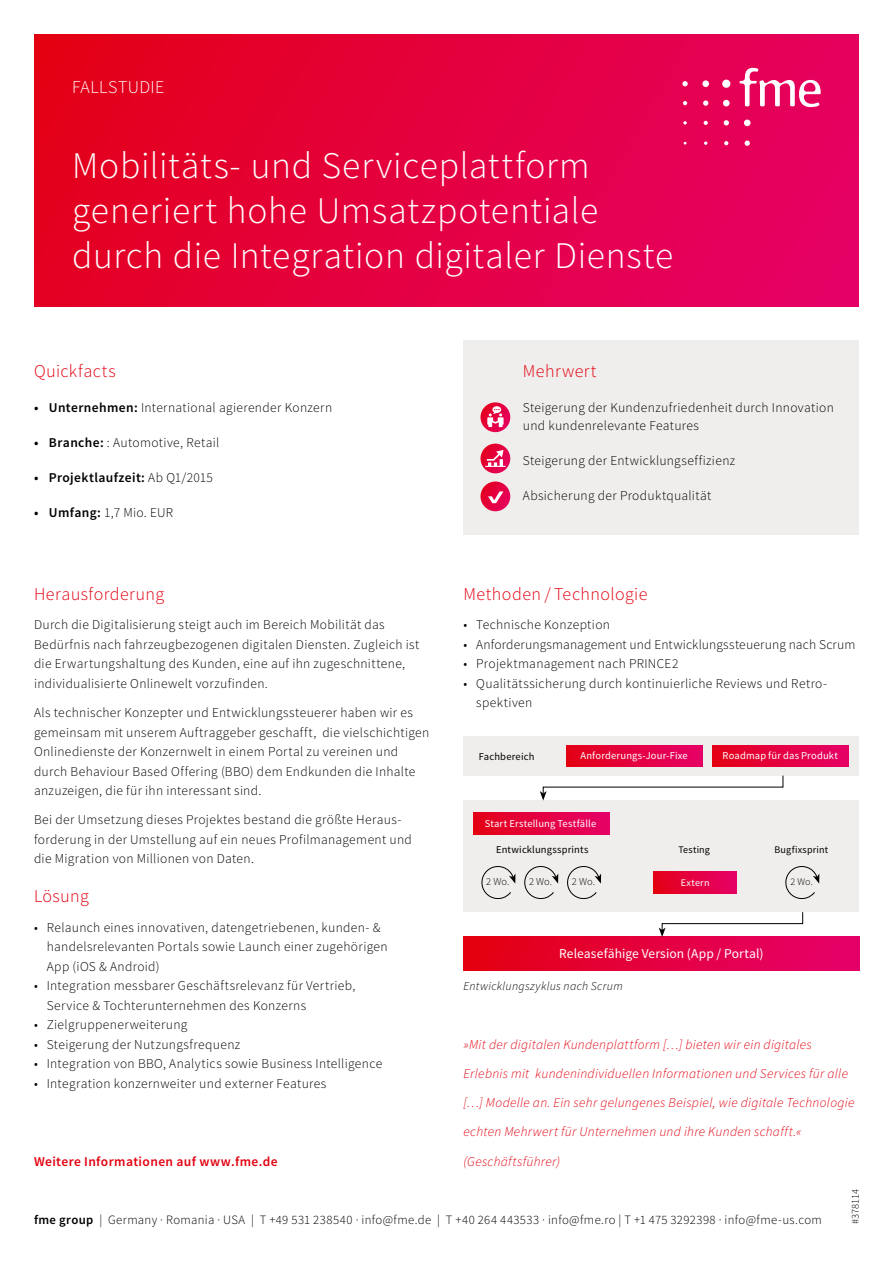
<style>
.page{position:relative;width:893px;height:1263px;background:#fff}
.page>*{position:absolute;margin:0;border:0;box-sizing:border-box;transform-origin:0 0}
.t1{font:300 37.5px/45px "Source Sans Pro";letter-spacing:.02em;color:#fff}
.t2{font:300 18px "Source Sans Pro";letter-spacing:.025em;color:#e3000f}
.t3{font:300 18px "Source Sans Pro";letter-spacing:.025em;color:#fff}
.t4{font:300 13.5px/19.5px "Source Sans Pro";letter-spacing:.025em;color:#000}
.t5{font:italic 300 13.5px/29.2px "Source Sans Pro";letter-spacing:.02em;color:#e3000f}
.t6{font:600 13.5px "Source Sans Pro";letter-spacing:.03em;color:#e3000f}
.t7{font:13.5px "Source Sans Pro";letter-spacing:.01em;color:#fff}
.t8{font:600 13.5px "Source Sans Pro";letter-spacing:.025em;color:#000}
.t9{font:300 12.75px "Source Sans Pro";letter-spacing:.025em;color:#000}
.t10{font:italic 300 12px "Source Sans Pro";letter-spacing:.025em;color:#000}
.t11{font:10.5px "Source Sans Pro";letter-spacing:.015em;color:#fff}
.t12{font:10.5px "Source Sans Pro";letter-spacing:.015em;color:#000}
.t13{font:300 10.5px "Source Sans Pro";color:#000}
.t14{font:10.05px "Source Sans Pro";letter-spacing:.02em;color:#000}
.t15{font:10.05px "Source Sans Pro";letter-spacing:.03em;color:#fff}
.t16{font:300 10.05px "Source Sans Pro";color:#000}
.s1{font-weight:600}
.s2{font-weight:300}
</style>
<div class="page">
<div style="left:34px;top:34px;width:825px;height:272px;background:linear-gradient(to right,#e3001b,#e50065)"></div>
<svg style="left:739px;top:68px;width:82px;height:39px"></svg>
<div style="left:722px;top:80px;width:8px;height:8px;background:#fff;border-radius:50%"></div>
<div style="left:702px;top:80px;width:7px;height:7px;background:#fff;border-radius:50%"></div>
<div style="left:723px;top:100px;width:7px;height:6px;background:#fff;border-radius:50%"></div>
<svg style="left:744px;top:120px;width:6px;height:6px"></svg>
<svg style="left:682px;top:81px;width:6px;height:5px"></svg>
<svg style="left:703px;top:100px;width:5px;height:6px"></svg>
<svg style="left:724px;top:120px;width:5px;height:5px"></svg>
<svg style="left:745px;top:141px;width:5px;height:5px"></svg>
<svg style="left:683px;top:101px;width:4px;height:4px"></svg>
<svg style="left:704px;top:121px;width:4px;height:4px"></svg>
<svg style="left:724px;top:141px;width:4px;height:4px"></svg>
<svg style="left:704px;top:141px;width:3px;height:4px"></svg>
<svg style="left:683px;top:121px;width:4px;height:4px"></svg>
<div style="left:463px;top:340px;width:396px;height:194px;background:#f0eeec"></div>
<svg style="left:480px;top:402px;width:30px;height:30px"></svg>
<svg style="left:487px;top:406px;width:17px;height:21px"></svg>
<svg style="left:480px;top:481px;width:30px;height:30px"></svg>
<svg style="left:488px;top:491px;width:15px;height:12px"></svg>
<svg style="left:480px;top:444px;width:30px;height:29px"></svg>
<svg style="left:485px;top:450px;width:21px;height:17px"></svg>
<div style="left:463px;top:800px;width:396px;height:112px;background:#f0eeec"></div>
<div style="left:463px;top:737px;width:396px;height:39px;background:#f0eeec"></div>
<div style="left:566px;top:745px;width:136px;height:22px;background:linear-gradient(to right,#e30016,#e50068)"></div>
<div style="left:712px;top:745px;width:136px;height:22px;background:linear-gradient(to right,#e30016,#e50068)"></div>
<div style="left:654px;top:872px;width:83px;height:21px;background:linear-gradient(to right,#e30017,#e50069)"></div>
<svg style="left:785px;top:866px;width:34px;height:34px"></svg>
<svg style="left:481px;top:866px;width:34px;height:34px"></svg>
<svg style="left:524px;top:866px;width:34px;height:34px"></svg>
<svg style="left:567px;top:866px;width:34px;height:33px"></svg>
<div style="left:473px;top:813px;width:136px;height:21px;background:linear-gradient(to right,#e30016,#e50068)"></div>
<div style="left:464px;top:937px;width:395px;height:34px;background:linear-gradient(to right,#e30011,#e5006d)"></div>
<svg style="left:540px;top:775px;width:244px;height:25px"></svg>
<svg style="left:659px;top:912px;width:144px;height:25px"></svg>
<h2 class="t3" style="left:72px;top:76px;width:93px">FALLSTUDIE</h2>
<h1 class="t1" style="left:72px;top:143px;width:603px">Mobilitäts- und Serviceplattform generiert hohe Umsatzpotentiale durch die Integration digitaler Dienste</h1>
<h2 class="t2" style="left:34px;top:360px;width:83px">Quickfacts</h2>
<p class="t4" style="left:34px;top:398px;width:300px"><span class="s1">• Unternehmen:</span> International agierender Konzern</p>
<p class="t4" style="left:34px;top:433px;width:187px"><span class="s1">• Branche:</span> : Automotive, Retail</p>
<p class="t8" style="left:34px;top:469px;width:181px">• Projektlaufzeit: <span class="s2">Ab Q1/2015</span></p>
<p class="t4" style="left:34px;top:503px;width:141px"><span class="s1">• Umfang:</span> 1,7 Mio. EUR</p>
<h2 class="t2" style="left:34px;top:583px;width:132px">Herausforderung</h2>
<p class="t4" style="left:34px;top:615px;width:387px">Durch die Digitalisierung steigt auch im Bereich Mobilität das Bedürfnis nach fahrzeugbezogenen digitalen Diensten. Zugleich ist die Erwartungshaltung des Kunden, eine auf ihn zugeschnittene, individualisierte Onlinewelt vorzufinden.</p>
<p class="t4" style="left:34px;top:703px;width:397px">Als technischer Konzepter und Entwicklungssteuerer haben wir es gemeinsam mit unserem Auftraggeber geschafft, die vielschichtigen Onlinedienste der Konzernwelt in einem Portal zu vereinen und durch Behaviour Based Offering (BBO) dem Endkunden die Inhalte anzuzeigen, die für ihn interessant sind.</p>
<p class="t4" style="left:34px;top:810px;width:379px">Bei der Umsetzung dieses Projektes bestand die größte Heraus&shy;forderung in der Umstellung auf ein neues Profilmanagement und die Migration von Millionen von Daten.</p>
<h2 class="t2" style="left:34px;top:885px;width:56px">Lösung</h2>
<p class="t4" style="left:47px;top:917px;width:342px;text-indent:-13px">• Relaunch eines innovativen, datengetriebenen, kunden- &amp; handelsrelevanten Portals sowie Launch einer zugehörigen<br>App (iOS &amp; Android)</p>
<p class="t4" style="left:47px;top:976px;width:310px;text-indent:-13px">• Integration messbarer Geschäftsrelevanz für Vertrieb,<br>Service &amp; Tochterunternehmen des Konzerns</p>
<p class="t4" style="left:34px;top:1015px;width:155px">• Zielgruppenerweiterung</p>
<p class="t4" style="left:34px;top:1034px;width:208px">• Steigerung der Nutzungsfrequenz</p>
<p class="t4" style="left:34px;top:1054px;width:350px">• Integration von BBO, Analytics sowie Business Intelligence</p>
<p class="t4" style="left:34px;top:1073px;width:294px">• Integration konzernweiter und externer Features</p>
<p class="t6" style="left:34px;top:1152px;width:245px">Weitere Informationen auf www.fme.de</p>
<h2 class="t2" style="left:523px;top:360px;width:75px">Mehrwert</h2>
<p class="t4" style="left:523px;top:399px;width:313px;line-height:18px">Steigerung der Kundenzufriedenheit durch Innovation und kundenrelevante Features</p>
<p class="t4" style="left:523px;top:451px;width:214px">Steigerung der Entwicklungseffizienz</p>
<p class="t4" style="left:523px;top:486px;width:190px">Absicherung der Produktqualität</p>
<h2 class="t2" style="left:463px;top:583px;width:186px">Methoden / Technologie</h2>
<p class="t4" style="left:463px;top:615px;width:148px">• Technische Konzeption</p>
<p class="t4" style="left:463px;top:635px;width:393px">• Anforderungsmanagement und Entwicklungssteuerung nach Scrum</p>
<p class="t4" style="left:463px;top:654px;width:216px">• Projektmanagement nach PRINCE2</p>
<p class="t4" style="left:476px;top:674px;width:351px;text-indent:-13px">• Qualitätssicherung durch kontinuierliche Reviews und Retro&shy;spektiven</p>
<p class="t12" style="left:479px;top:750px;width:57px">Fachbereich</p>
<p class="t11" style="left:580px;top:749px;width:109px">Anforderungs-Jour-Fixe</p>
<p class="t11" style="left:723px;top:749px;width:117px">Roadmap für das Produkt</p>
<p class="t11" style="left:485px;top:817px;width:113px">Start Erstellung Testfälle</p>
<p class="t12" style="left:496px;top:843px;width:94px">Entwicklungssprints</p>
<p class="t13" style="left:486px;top:875px;width:25px">2 Wo.</p>
<p class="t13" style="left:529px;top:875px;width:25px">2 Wo.</p>
<p class="t13" style="left:572px;top:875px;width:25px">2 Wo.</p>
<p class="t14" style="left:678px;top:843px;width:33px">Testing</p>
<p class="t15" style="left:681px;top:876px;width:30px">Extern</p>
<p class="t14" style="left:774px;top:843px;width:55px">Bugfixsprint</p>
<p class="t16" style="left:791px;top:876px;width:24px">2 Wo.</p>
<p class="t7" style="left:559px;top:945px;width:206px">Releasefähige Version (App / Portal)</p>
<p class="t10" style="left:463px;top:979px;width:161px">Entwicklungszyklus nach Scrum</p>
<p class="t5" style="left:463px;top:1029px;width:392px">»Mit der digitalen Kundenplattform […] bieten wir ein digitales Erlebnis mit kundenindividuellen Informationen und Services für alle […] Modelle an. Ein sehr gelungenes Beispiel, wie digitale Technologie echten Mehrwert für Unternehmen und ihre Kunden schafft.« (Geschäftsführer)</p>
<p class="t9" style="left:34px;top:1212px;width:789px"><span class="s1">fme group</span> | Germany · Romania · USA | T +49 531 238540 · info@fme.de | T +40 264 443533 · info@fme.ro | T +1 475 3292398 · info@fme-us.com</p>
<p class="t13" style="left:849px;top:1224px;width:36px;rotate:-90deg">#378114</p>
</div>
